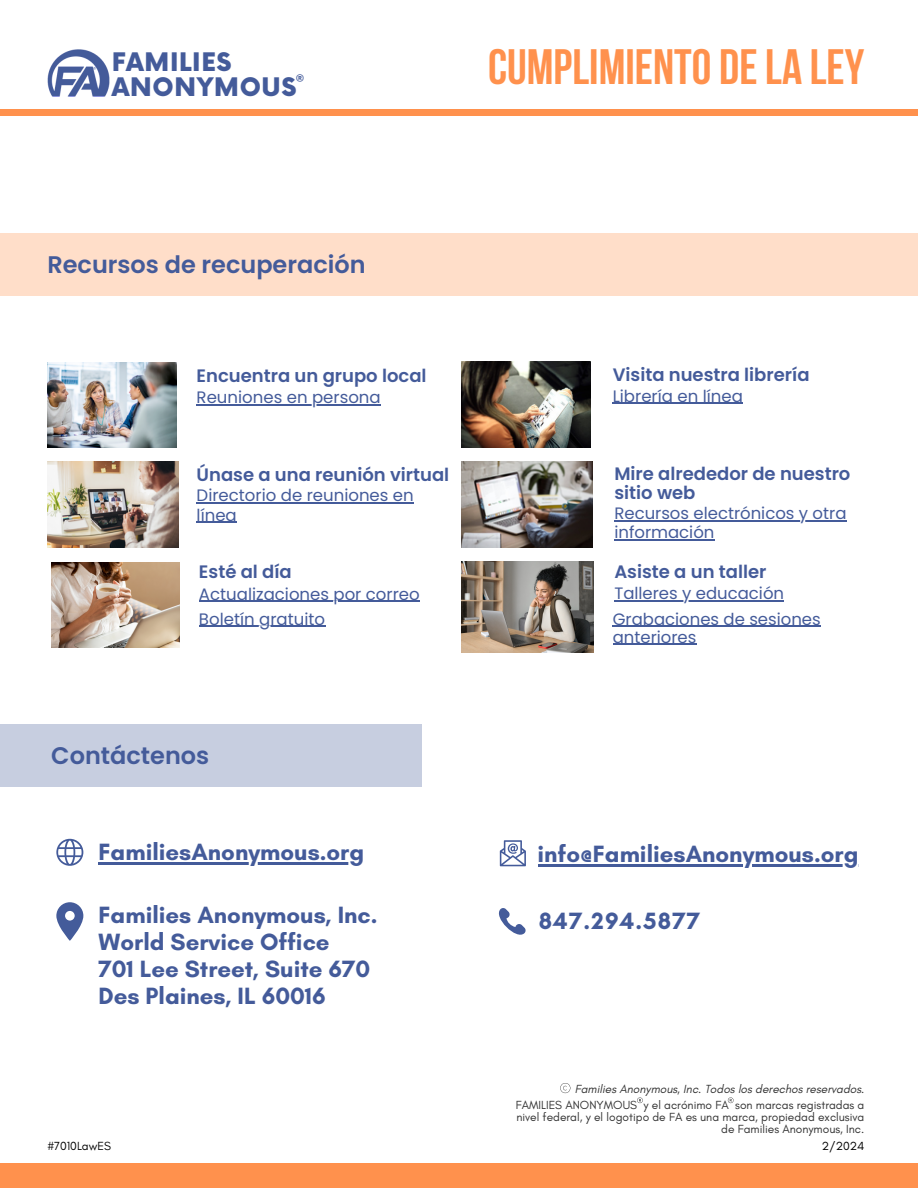
<style>
.page{position:relative;width:918px;height:1188px;background:#fff}
.page>*{position:absolute;margin:0;border:0;box-sizing:border-box;transform-origin:0 0}
.t1{font:700 49.5px "Bebas Neue";color:#ff914d}
.t2{font:900 24.9px/26px "Now";letter-spacing:.03em;color:#445b9a}
.t3{font:700 24px/27px "Glacial Indifference";color:#445b9a}
.t4{font:600 24px "Poppins";color:#445b9a}
.t5{font:700 24px "Glacial Indifference";letter-spacing:.05em;color:#445b9a}
.t6{font:600 18px/19.2px "Poppins";color:#445b9a}
.t7{font:16.5px/19.2px "Poppins";color:#445b9a}
.t8{font:12px/12px "Glacial Indifference";color:#323232;text-align:right}
.t9{font:italic 12px "Glacial Indifference";color:#323232}
.t10{font:12px "Glacial Indifference";color:#000}
</style>
<div class="page">
<div style="left:0;top:1163px;width:918px;height:25px;background:#ff914d"></div>
<div style="left:0;top:110px;width:918px;height:6px;background:#ff914d"></div>
<div style="left:0;top:233px;width:918px;height:63px;background:#ffdec9"></div>
<svg style="left:498px;top:908px;width:28px;height:27px"></svg>
<hr style="left:538px;top:864px;width:320px;height:3px;background:#445b9a">
<svg style="left:500px;top:840px;width:26px;height:26px"></svg>
<svg style="left:56px;top:839px;width:27px;height:27px"></svg>
<hr style="left:99px;top:862px;width:265px;height:2px;background:#445b9a">
<img style="left:461px;top:362px;width:130px;height:86px">
<img style="left:461px;top:462px;width:132px;height:86px">
<img style="left:51px;top:562px;width:128px;height:86px">
<img style="left:47px;top:362px;width:130px;height:86px">
<img style="left:47px;top:461px;width:131px;height:87px">
<img style="left:461px;top:562px;width:132px;height:91px">
<svg style="left:56px;top:902px;width:27px;height:38px"></svg>
<div style="left:0;top:724px;width:421px;height:63px;background:#c7cee0"></div>
<hr style="left:613px;top:403px;width:130px;height:1px;background:#445b9a">
<hr style="left:614px;top:520px;width:232px;height:1px;background:#445b9a">
<hr style="left:614px;top:539px;width:100px;height:1px;background:#445b9a">
<hr style="left:199px;top:601px;width:221px;height:1px;background:#445b9a">
<hr style="left:197px;top:404px;width:184px;height:1px;background:#445b9a">
<hr style="left:197px;top:503px;width:217px;height:1px;background:#445b9a">
<hr style="left:197px;top:522px;width:40px;height:1px;background:#445b9a">
<hr style="left:614px;top:600px;width:170px;height:1px;background:#445b9a">
<hr style="left:199px;top:626px;width:126px;height:1px;background:#445b9a">
<hr style="left:613px;top:626px;width:208px;height:1px;background:#445b9a">
<hr style="left:613px;top:644px;width:83px;height:1px;background:#445b9a">
<svg style="left:560px;top:1083px;width:10px;height:10px"></svg>
<svg style="left:728px;top:1097px;width:6px;height:6px"></svg>
<svg style="left:637px;top:1097px;width:6px;height:6px"></svg>
<img style="left:47px;top:49px;width:62px;height:47px">
<h2 class="t2" style="left:112px;top:50px;width:194px">FAMILIES<br>ANONYMOUS<sup>®</sup></h2>
<h1 class="t1" style="left:488px;top:47px;width:378px">CUMPLIMIENTO DELA LEY</h1>
<h3 class="t4" style="left:47px;top:248px;width:320px">Recursos de recuperación</h3>
<p class="t6" style="left:197px;top:366px;width:231px">Encuentra un grupo local</p>
<p class="t7" style="left:197px;top:388px;width:186px">Reuniones en persona</p>
<p class="t6" style="left:613px;top:366px;width:198px">Visita nuestra librería</p>
<p class="t7" style="left:613px;top:386px;width:132px">Librería en línea</p>
<p class="t6" style="left:197px;top:465px;width:254px">Únase a una reunión virtual</p>
<p class="t7" style="left:197px;top:486px;width:219px">Directorio de reuniones en línea</p>
<p class="t6" style="left:614px;top:464px;width:238px">Mire alrededor de nuestro sitio web</p>
<p class="t7" style="left:614px;top:504px;width:234px">Recursos electrónicos y otra información</p>
<p class="t6" style="left:199px;top:563px;width:94px">Esté al día</p>
<p class="t7" style="left:199px;top:584px;width:222px">Actualizaciones por correo</p>
<p class="t6" style="left:614px;top:562px;width:154px">Asiste a un taller</p>
<p class="t7" style="left:614px;top:584px;width:171px">Talleres y educación</p>
<p class="t7" style="left:199px;top:609px;width:128px">Boletín gratuito</p>
<p class="t7" style="left:613px;top:610px;width:210px;line-height:18px">Grabaciones de sesiones anteriores</p>
<h3 class="t4" style="left:51px;top:739px;width:159px">Contáctenos</h3>
<h3 class="t3" style="left:99px;top:838px;width:267px">FamiliesAnonymous.org</h3>
<h3 class="t3" style="left:99px;top:901px;width:280px">Families Anonymous, Inc.<br>World Service Office<br>701 Lee Street, Suite 670<br>Des Plaines, IL 60016</h3>
<h3 class="t3" style="left:538px;top:840px;width:322px">info@FamiliesAnonymous.org</h3>
<h3 class="t5" style="left:539px;top:906px;width:163px">847.294.5877</h3>
<p class="t9" style="left:575px;top:1081px;width:291px">Families Anonymous, Inc. Todos los derechos reservados.</p>
<p class="t8" style="left:516px;top:1098px;width:350px">FAMILIES ANONYMOUS y el acrónimo FA son marcas registradas a nivel federal, y el logotipo de FA es una marca, propiedad exclusiva de Families Anonymous, Inc.</p>
<p class="t10" style="left:47px;top:1138px;width:65px">#7010LawES</p>
<p class="t10" style="left:822px;top:1138px;width:44px">2/2024</p>
</div>
